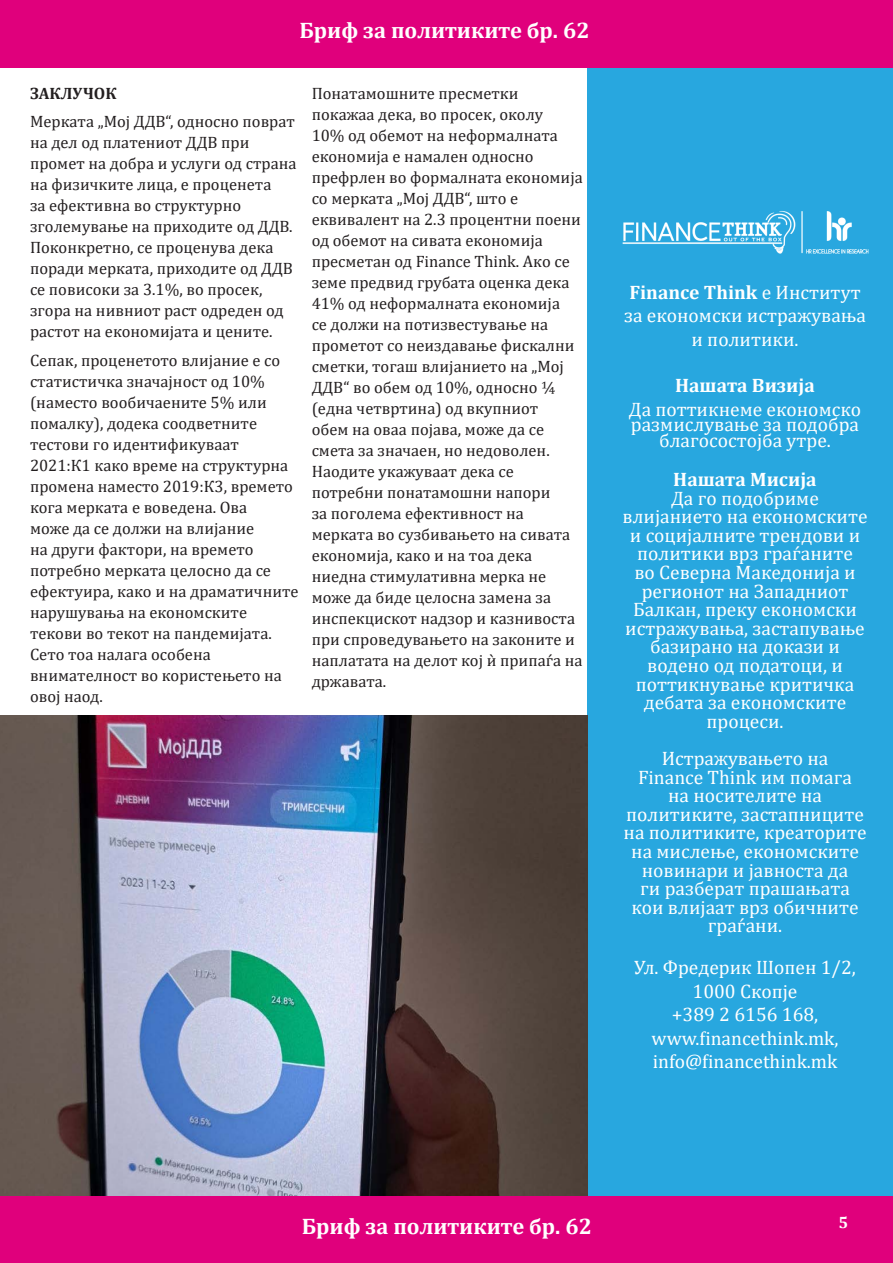
<style>
.page{position:relative;width:893px;height:1263px;background:#fff}
.page>*{position:absolute;margin:0;border:0;box-sizing:border-box;transform-origin:0 0}
.t1{font:700 22.5px "Cambria";color:#fff}
.t2{font:19.5px/18.6px "Cambria";color:#fff;text-align:center}
.t3{font:700 19.5px "Cambria";color:#fff}
.BodyText{font:16.5px/21px "Cambria";color:#231f20}
.BodyText-2{font:700 16.5px "Cambria";color:#231f20}
.t4{font:700 16.5px "Cambria";color:#fff}
.s1{font-weight:700}
</style>
<div class="page">
<div style="left:0;top:0;width:893px;height:68px;background:#e0007c"></div>
<div style="left:0;top:1195px;width:893px;height:68px;background:#e0007c"></div>
<div style="left:587px;top:68px;width:306px;height:1127px;background:#28a7df"></div>
<img style="left:622px;top:211px;width:247px;height:43px">
<img style="left:0;top:715px;width:587px;height:480px">
<h1 class="t1" style="left:299px;top:15px;width:292px">Бриф за политиките бр. 62</h1>
<p class="BodyText-2" style="left:30px;top:81px;width:88px">ЗАКЛУЧОК</p>
<p class="BodyText" style="left:30px;top:111px;width:268px">Мерката „Мој ДДВ“, односно поврат на дел од платениот ДДВ при промет на добра и услуги од страна на физичките лица, е проценета<br>за ефективна во структурно зголемување на приходите од ДДВ.<br>Поконкретно, се проценува дека поради мерката, приходите од ДДВ се повисоки за 3.1%, во просек, згора на нивниот раст одреден од растот на економијата и цените.</p>
<p class="BodyText" style="left:30px;top:350px;width:270px">Сепак, проценетото влијание е со статистичка значајност од 10% (наместо вообичаените 5% или помалку), додека соодветните тестови го идентификуваат<br>2021:К1 како време на структурна промена наместо 2019:К3, времето кога мерката е воведена. Ова<br>може да се должи на влијание<br>на други фактори, на времето потребно мерката целосно да се ефектуира, како и на драматичните нарушувања на економските текови во текот на пандемијата.<br>Сето тоа налага особена внимателност во користењето на овој наод.</p>
<p class="BodyText" style="left:312px;top:83px;width:273px">Понатамошните пресметки покажаа дека, во просек, околу<br>10% од обемот на неформалната економија е намален односно префрлен во формалната економија со мерката „Мој ДДВ“, што е еквивалент на 2.3 процентни поени од обемот на сивата економија пресметан од Finance Think. Ако се земе предвид грубата оценка дека<br>41% од неформалната економија<br>се должи на потизвестување на прометот со неиздавање фискални сметки, тогаш влијанието на „Мој<br>ДДВ“ во обем од 10%, односно ¼ (една четвртина) од вкупниот<br>обем на оваа појава, може да се смета за значаен, но недоволен.<br>Наодите укажуваат дека се потребни понатамошни напори<br>за поголема ефективност на мерката во сузбивањето на сивата економија, како и на тоа дека ниедна стимулативна мерка не може да биде целосна замена за инспекцискот надзор и казнивоста при спроведувањето на законите и наплатата на делот кој ѝ припаѓа на државата.</p>
<p class="t2" style="left:624px;top:280px;width:243px;line-height:23.4px"><span class="s1">Finance Think</span> е Институт за економски истражувања и политики.</p>
<p class="t3" style="left:675px;top:372px;width:141px">Нашата Визија</p>
<p class="t2" style="left:629px;top:401px;width:234px;line-height:15.6px">Да поттикнеме економско размислување за подобра благосостојба утре.</p>
<p class="t3" style="left:673px;top:466px;width:145px">Нашата Мисија</p>
<p class="t2" style="left:622px;top:489px;width:247px">Да го подобриме влијанието на економските и социјалните трендови и политики врз граѓаните<br>во Северна Македонија и регионот на Западниот<br>Балкан, преку економски истражувања, застапување базирано на докази и водено од податоци, и поттикнување критичка дебата за економските процеси.</p>
<p class="t2" style="left:623px;top:749px;width:245px">Истражувањето на<br>Finance Think им помага<br>на носителите на политиките, застапниците на политиките, креаторите на мислење, економските новинари и јавноста да<br>ги разберат прашањата кои влијаат врз обичните граѓани.</p>
<p class="t2" style="left:634px;top:956px;width:223px;line-height:23.4px">Ул. Фредерик Шопен 1/2,<br>1000 Скопје</p>
<p class="t2" style="left:672px;top:1005px;width:148px">+389 2 6156 168,</p>
<p class="t2" style="left:652px;top:1029px;width:188px">www.financethink.mk,</p>
<p class="t2" style="left:653px;top:1052px;width:186px">info@financethink.mk</p>
<h1 class="t1" style="left:302px;top:1210px;width:292px">Бриф за политиките бр. 62</h1>
<p class="t4" style="left:838px;top:1211px;width:11px">5</p>
</div>
